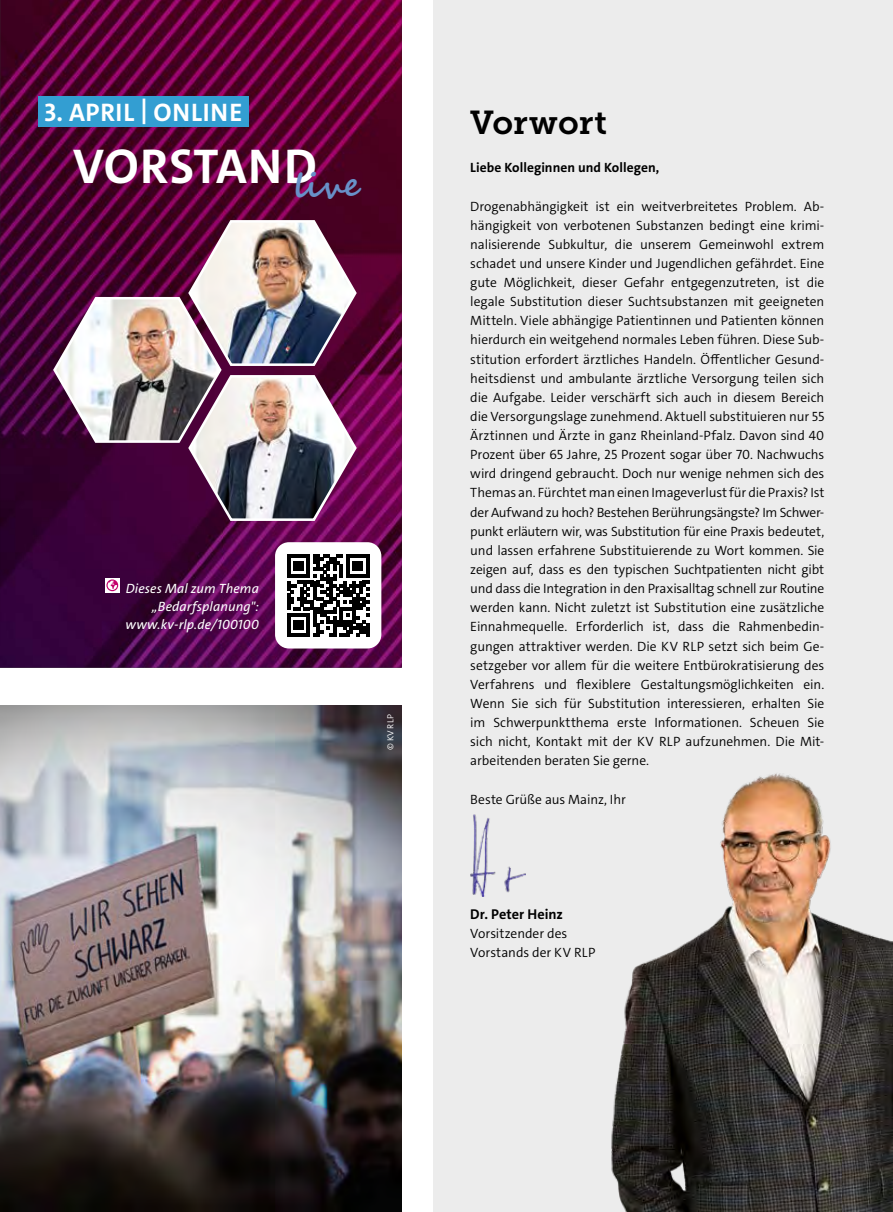
<style>
.page{position:relative;width:893px;height:1212px;background:#fff}
.page>*{position:absolute;margin:0;border:0;box-sizing:border-box;transform-origin:0 0}
.t1{font:700 49.2px "The Sans";letter-spacing:.025em;color:#fff}
.t2{font:33px "Museo Slab 700";letter-spacing:.005em;color:#000}
.t3{font:700 25.5px "The Sans";letter-spacing:.025em;color:#fff}
.t4{font:700 14.25px "The Sans";letter-spacing:.005em;color:#000}
.t5{font:300 13.5px/19.2px "The Sans";color:#000;text-align:justify}
.t6{font:italic 13.5px/18px "The Sans";letter-spacing:.005em;color:#fff;text-align:right}
.t7{font:700 13.5px "The Sans";letter-spacing:.005em;color:#000}
.t8{font:300 9px "The Sans";color:#fff}
</style>
<div class="page">
<img style="left:0;top:0;width:402px;height:668px">
<img style="left:0;top:706px;width:402px;height:506px">
<div style="left:434px;top:0;width:459px;height:1212px;background:#ececec"></div>
<img style="left:470px;top:814px;width:56px;height:83px">
<svg style="left:105px;top:578px;width:15px;height:15px"></svg>
<svg style="left:106px;top:579px;width:12px;height:12px"></svg>
<div style="left:276px;top:543px;width:104px;height:104px;background:#fff;border-radius:13px"></div>
<svg style="left:287px;top:554px;width:82px;height:82px"></svg>
<div style="left:275px;top:542px;width:106px;height:106px;border:2px solid #fff;border-radius:13px"></div>
<img style="left:52px;top:218px;width:306px;height:304px">
<div style="left:38px;top:96px;width:211px;height:31px;background:#339ed2"></div>
<img style="left:611px;top:773px;width:282px;height:439px">
<h3 class="t3" style="left:44px;top:96px;width:200px">3. APRIL | ONLINE</h3>
<h1 class="t1" style="left:73px;top:135px;width:288px">VORSTAND<sub>live</sub></h1>
<p class="t6" style="left:126px;top:579px;width:135px">Dieses Mal zum Thema „Bedarfsplanung": www.kv-rlp.de/100100</p>
<p class="t8" style="left:384px;top:750px;width:37px;rotate:-90deg">© KV RLP</p>
<h2 class="t2" style="left:470px;top:104px;width:138px">Vorwort</h2>
<p class="t7" style="left:470px;top:159px;width:190px">Liebe Kolleginnen und Kollegen,</p>
<p class="t5" style="left:470px;top:196px;width:356px">Drogenabhängigkeit ist ein weitverbreitetes Problem. Ab&shy;hängigkeit von verbotenen Substanzen bedingt eine krimi&shy;nalisierende Subkultur, die unserem Gemeinwohl extrem schadet und unsere Kinder und Jugendlichen gefährdet. Eine gute Möglichkeit, dieser Gefahr entgegenzutreten, ist die legale Substitution dieser Suchtsubstanzen mit geeigneten Mitteln. Viele abhängige Patientinnen und Patienten können hierdurch ein weitgehend normales Leben führen. Diese Sub&shy;stitution erfordert ärztliches Handeln. Öffentlicher Gesund&shy;heitsdienst und ambulante ärztliche Versorgung teilen sich die Aufgabe. Leider verschärft sich auch in diesem Bereich die Versorgungslage zunehmend. Aktuell substituieren nur 55<br>Ärztinnen und Ärzte in ganz Rheinland-Pfalz. Davon sind 40<br>Prozent über 65 Jahre, 25 Prozent sogar über 70. Nachwuchs wird dringend gebraucht. Doch nur wenige nehmen sich des Themas an. Fürchtet man einen Imageverlust für die Praxis? Ist der Aufwand zu hoch? Bestehen Berührungsängste? Im Schwer&shy;punkt erläutern wir, was Substitution für eine Praxis bedeutet, und lassen erfahrene Substituierende zu Wort kommen. Sie zeigen auf, dass es den typischen Suchtpatienten nicht gibt und dass die Integration in den Praxisalltag schnell zur Routine werden kann. Nicht zuletzt ist Substitution eine zusätzliche Einnahmequelle. Erforderlich ist, dass die Rahmenbedin&shy;gungen attraktiver werden. Die KV RLP setzt sich beim Ge&shy;setzgeber vor allem für die weitere Entbürokratisierung des Verfahrens und flexiblere Gestaltungsmöglichkeiten ein.<br>Wenn Sie sich für Substitution interessieren, erhalten Sie im Schwerpunktthema erste Informationen. Scheuen Sie sich nicht, Kontakt mit der KV RLP aufzunehmen. Die Mit&shy;arbeitenden beraten Sie gerne.</p>
<p class="t5" style="left:470px;top:789px;width:157px">Beste Grüße aus Mainz, Ihr</p>
<p class="t4" style="left:470px;top:904px;width:94px">Dr. Peter Heinz</p>
<p class="t5" style="left:470px;top:924px;width:127px">Vorsitzender des<br>Vorstands der KV RLP</p>
</div>
